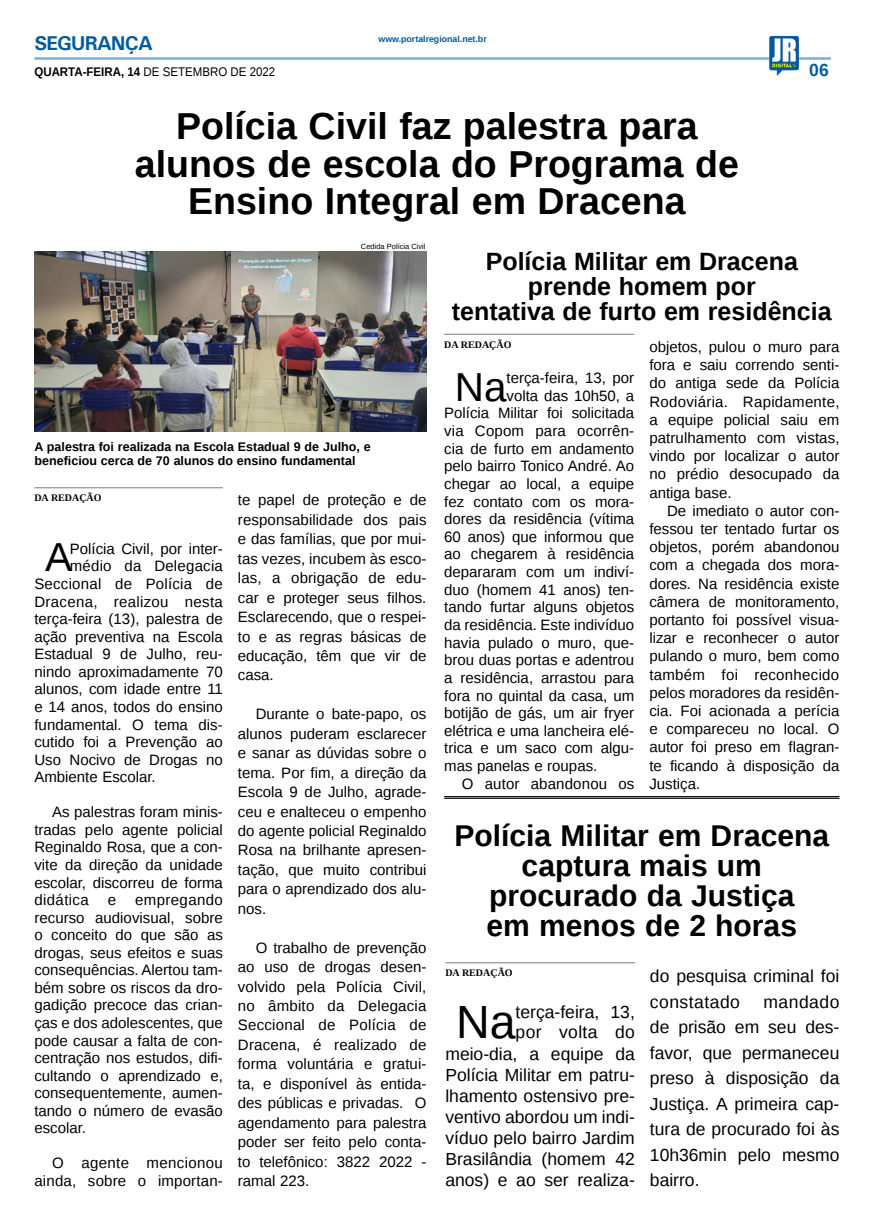
<style>
.page{position:relative;width:869px;height:1223px;background:#fff}
.page>*{position:absolute;margin:0;border:0;box-sizing:border-box;transform-origin:0 0}
.MATÉRIA{font:46.62px "Liberation Sans";color:#000}
.MATÉRIA-2{font:40.38px "Liberation Sans";color:#000}
.TÍTULO{font:700 37.5px/37.5px "Liberation Sans";color:#000;text-align:center}
.TÍTULO-2{font:700 30px/30px "Liberation Sans";color:#000;text-align:center}
.TÍTULO-3{font:700 25px/25px "Liberation Sans";color:#000;text-align:center}
.TITULO_PG{font:700 20px "Univers";letter-spacing:-.04em;color:#005a9e}
.MATÉRIA-3{font:17.5px/20.9px "Liberation Sans";color:#000;text-align:right}
.TÍTULO-4{font:700 17.5px "Liberation Sans";color:#005a9e}
.MATÉRIA-4{font:15px/19.4px "Liberation Sans";color:#000;text-align:justify}
.MATÉRIA-5{font:15px "Liberation Sans";letter-spacing:.02em;color:#000}
.LEGENDA{font:700 12.5px "Liberation Sans";color:#000}
.DATA_PG{font:12.5px "Liberation Sans";color:#000;scale:.92 1}
.CRÉDITO_NOME{font:700 10px "Liberation Serif";color:#000}
.DATA_PG-2{font:700 8.75px "Liberation Sans";color:#005a9e}
.CRÉDITO_FOTO{font:7.5px "Liberation Sans";color:#000}
.s1{font-weight:700}
</style>
<div class="page">
<hr style="left:34px;top:57px;width:796px;height:3px;background:#005a9e">
<img style="left:768px;top:36px;width:30px;height:40px">
<img style="left:34px;top:251px;width:392px;height:180px">
<hr style="left:34px;top:487px;width:189px;height:1px;background:#939598">
<hr style="left:444px;top:334px;width:190px;height:1px;background:#939598">
<hr style="left:444px;top:796px;width:395px;height:1px;background:#000">
<hr style="left:444px;top:797px;width:395px;height:1px;background:#000">
<hr style="left:445px;top:962px;width:189px;height:1px;background:#939598">
<p class="TITULO_PG" style="left:34px;top:31px;width:120px">SEGURANÇA</p>
<p class="DATA_PG" style="left:34px;top:65px;width:263px"><span class="s1">QUARTA-FEIRA, 14</span> DE SETEMBRO DE 2022</p>
<p class="DATA_PG-2" style="left:378px;top:33px;width:110px">www.portalregional.net.br</p>
<p class="TÍTULO" style="left:176px;top:107px;width:523px">Polícia Civil faz palestra para</p>
<p class="TÍTULO" style="left:135px;top:144px;width:605px">alunos de escola do Programa de<br>Ensino Integral em Dracena</p>
<p class="CRÉDITO_FOTO" style="left:361px;top:242px;width:66px">Cedida Polícia Civil</p>
<p class="TÍTULO-4" style="left:808px;top:58px;width:21px">06</p>
<p class="LEGENDA" style="left:35px;top:438px;width:337px">A palestra foi realizada na Escola Estadual 9 de Julho, e</p>
<p class="LEGENDA" style="left:35px;top:452px;width:322px">beneficiou cerca de 70 alunos do ensino fundamental</p>
<p class="CRÉDITO_NOME" style="left:34px;top:491px;width:69px">DA REDAÇÃO</p>
<p class="MATÉRIA-2" style="left:45px;top:534px;width:28px">A</p>
<p class="MATÉRIA-4" style="left:70px;top:539px;width:154px">Polícia Civil, por inter-</p>
<p class="MATÉRIA-4" style="left:70px;top:557px;width:154px">médio da Delegacia</p>
<p class="MATÉRIA-4" style="left:34px;top:575px;width:190px">Seccional de Polícia de</p>
<p class="MATÉRIA-5" style="left:34px;top:593px;width:190px">Dracena, realizou nesta</p>
<p class="MATÉRIA-4" style="left:34px;top:610px;width:190px">terça-feira (13), palestra de</p>
<p class="MATÉRIA-4" style="left:34px;top:627px;width:190px">ação preventiva na Escola</p>
<p class="MATÉRIA-4" style="left:34px;top:645px;width:190px">Estadual 9 de Julho, reu-</p>
<p class="MATÉRIA-4" style="left:34px;top:662px;width:190px">nindo aproximadamente 70</p>
<p class="MATÉRIA-4" style="left:34px;top:680px;width:190px">alunos, com idade entre 11</p>
<p class="MATÉRIA-4" style="left:34px;top:697px;width:190px">e 14 anos, todos do ensino</p>
<p class="MATÉRIA-4" style="left:34px;top:715px;width:190px">fundamental. O tema dis-</p>
<p class="MATÉRIA-4" style="left:34px;top:732px;width:190px">cutido foi a Prevenção ao</p>
<p class="MATÉRIA-4" style="left:34px;top:750px;width:190px">Uso Nocivo de Drogas no</p>
<p class="MATÉRIA-4" style="left:34px;top:768px;width:123px">Ambiente Escolar.</p>
<p class="MATÉRIA-4" style="left:34px;top:804px;width:190px;line-height:17.5px;text-indent:18px">As palestras foram minis&shy;tradas pelo agente policial Reginaldo Rosa, que a con&shy;vite da direção da unidade escolar, discorreu de forma didática</p>
<p class="MATÉRIA-4" style="left:34px;top:891px;width:190px;line-height:17.5px;text-indent:101px">empregando recurso audiovisual, sobre o conceito do que são as drogas, seus efeitos e suas consequências. Alertou tam&shy;bém sobre os riscos da dro&shy;gadição precoce das crian&shy;ças e dos adolescentes, que pode causar a falta de con&shy;centração nos estudos, difi&shy;cultando o aprendizado e, consequentemente, aumen&shy;tando o número de evasão escolar.</p>
<p class="MATÉRIA-4" style="left:34px;top:1155px;width:190px;line-height:17.5px;text-align:right">O agente mencionou ainda, sobre o importan-</p>
<p class="MATÉRIA-4" style="left:108px;top:890px;width:10px">e</p>
<p class="MATÉRIA-4" style="left:238px;top:491px;width:190px">te papel de proteção e de responsabilidade dos pais e das famílias, que por mui&shy;tas vezes, incubem às esco&shy;las, a obrigação de edu&shy;car e proteger seus filhos.<br>Esclarecendo, que o respei&shy;to e as regras básicas de educação, têm que vir de casa.</p>
<p class="MATÉRIA-4" style="left:238px;top:705px;width:190px;text-indent:18px">Durante o bate-papo, os alunos puderam esclarecer e sanar as dúvidas sobre o tema. Por fim, a direção da Escola 9 de Julho, agrade&shy;ceu e enalteceu o empenho do agente policial Reginaldo Rosa na brilhante apresen&shy;tação, que muito contribui para o aprendizado dos alu&shy;nos.</p>
<p class="MATÉRIA-4" style="left:238px;top:938px;width:190px;text-indent:18px">O trabalho de prevenção ao uso de drogas desen&shy;volvido pela Polícia Civil, no âmbito da Delegacia Seccional de Polícia de Dracena, é realizado de forma voluntária e gratui&shy;ta, e disponível às entida&shy;des públicas e privadas. O agendamento para palestra poder ser feito pelo conta&shy;to telefônico: 3822 2022 - ramal 223.</p>
<p class="TÍTULO-3" style="left:485px;top:248px;width:313px">Polícia Militar em Dracena prende homem por</p>
<p class="TÍTULO-3" style="left:452px;top:298px;width:381px">tentativa de furto em residência</p>
<p class="CRÉDITO_NOME" style="left:444px;top:338px;width:69px">DA REDAÇÃO</p>
<p class="MATÉRIA-2" style="left:454px;top:364px;width:53px">Na</p>
<p class="MATÉRIA-4" style="left:506px;top:369px;width:129px">terça-feira, 13, por</p>
<p class="MATÉRIA-4" style="left:649px;top:338px;width:192px;line-height:18.1px">objetos, pulou o muro para fora e saiu correndo senti&shy;do antiga sede da Polícia Rodoviária. Rapidamente, a equipe policial saiu em patrulhamento com vistas, vindo por localizar o autor no prédio desocupado da antiga base.</p>
<p class="MATÉRIA-4" style="left:649px;top:502px;width:191px;line-height:18.1px;text-indent:18px">De imediato o autor con&shy;fessou ter tentado furtar os objetos, porém abandonou com a chegada dos mora&shy;dores. Na residência existe câmera de monitoramento, portanto foi possível visua&shy;lizar e reconhecer o autor pulando o muro, bem como também foi reconhecido pelos moradores da residên&shy;cia. Foi acionada a perícia e compareceu no local. O autor foi preso em flagran&shy;te ficando à disposição da Justiça.</p>
<p class="TÍTULO-2" style="left:454px;top:820px;width:376px">Polícia Militar em Dracena captura mais um</p>
<p class="TÍTULO-2" style="left:486px;top:880px;width:312px;text-align:left">procurado da Justiça em menos de 2 horas</p>
<p class="CRÉDITO_NOME" style="left:445px;top:966px;width:69px">DA REDAÇÃO</p>
<p class="MATÉRIA" style="left:456px;top:996px;width:61px">Na</p>
<p class="MATÉRIA-4" style="left:506px;top:386px;width:129px">volta das 10h50, a</p>
<p class="MATÉRIA-4" style="left:444px;top:404px;width:191px">Polícia Militar foi solicitada</p>
<p class="MATÉRIA-4" style="left:444px;top:422px;width:191px">via Copom para ocorrên-</p>
<p class="MATÉRIA-4" style="left:444px;top:439px;width:191px">cia de furto em andamento</p>
<p class="MATÉRIA-4" style="left:444px;top:457px;width:191px">pelo bairro Tonico André. Ao</p>
<p class="MATÉRIA-4" style="left:444px;top:474px;width:191px">chegar ao local, a equipe</p>
<p class="MATÉRIA-4" style="left:444px;top:492px;width:191px">fez contato com os mora-</p>
<p class="MATÉRIA-4" style="left:444px;top:510px;width:191px">dores da residência (vítima</p>
<p class="MATÉRIA-4" style="left:444px;top:527px;width:191px">60 anos) que informou que</p>
<p class="MATÉRIA-4" style="left:444px;top:545px;width:191px">ao chegarem à residência</p>
<p class="MATÉRIA-4" style="left:444px;top:563px;width:191px">depararam com um indiví-</p>
<p class="MATÉRIA-4" style="left:444px;top:580px;width:191px">duo (homem 41 anos) ten-</p>
<p class="MATÉRIA-4" style="left:444px;top:598px;width:191px">tando furtar alguns objetos</p>
<p class="MATÉRIA-4" style="left:444px;top:615px;width:191px">da residência. Este indivíduo</p>
<p class="MATÉRIA-4" style="left:444px;top:633px;width:191px">havia pulado o muro, que-</p>
<p class="MATÉRIA-4" style="left:444px;top:651px;width:191px">brou duas portas e adentrou</p>
<p class="MATÉRIA-4" style="left:444px;top:668px;width:191px">a residência, arrastou para</p>
<p class="MATÉRIA-4" style="left:444px;top:686px;width:191px">fora no quintal da casa, um</p>
<p class="MATÉRIA-4" style="left:444px;top:704px;width:191px">botijão de gás, um air fryer</p>
<p class="MATÉRIA-4" style="left:444px;top:721px;width:191px">elétrica e uma lancheira elé-</p>
<p class="MATÉRIA-4" style="left:444px;top:739px;width:191px">trica e um saco com algu-</p>
<p class="MATÉRIA-4" style="left:444px;top:757px;width:154px">mas panelas e roupas.</p>
<p class="MATÉRIA-4" style="left:461px;top:774px;width:174px">O autor abandonou os</p>
<p class="MATÉRIA-3" style="left:649px;top:964px;width:191px;line-height:25.5px;text-align:left">do pesquisa criminal foi constatado</p>
<p class="MATÉRIA-3" style="left:649px;top:989px;width:191px;line-height:25.5px;text-align:justify;text-indent:113px">mandado de prisão em seu des&shy;favor, que permaneceu preso à disposição da Justiça. A primeira cap&shy;tura de procurado foi às 10h36min pelo mesmo bairro.</p>
<p class="MATÉRIA-3" style="left:445px;top:1002px;width:191px">terça-feira, 13,<br>por volta do meio-dia, a equipe da<br>Polícia Militar em patru&shy;lhamento ostensivo pre&shy;ventivo abordou um indi&shy;víduo pelo bairro Jardim<br>Brasilândia (homem 42 anos) e ao ser realiza-</p>
</div>
